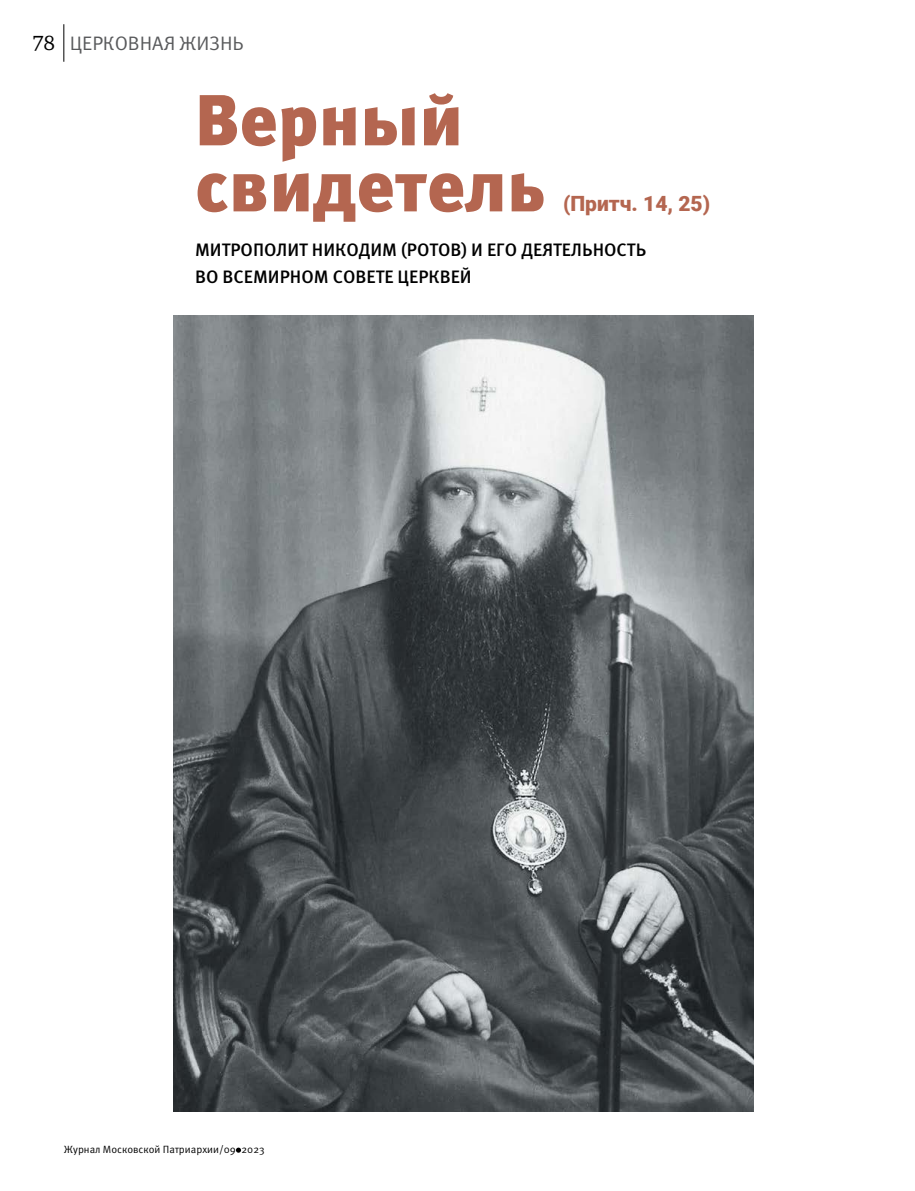
<style>
.page{position:relative;width:915px;height:1191px;background:#fff}
.page>*{position:absolute;margin:0;border:0;box-sizing:border-box;transform-origin:0 0}
.t1{font:900 72px/66px "Meta Pro";color:#b46650}
.t2{font:900 21px "Roboto";color:#b46650}
.t3{font:19.5px "Meta Pro";letter-spacing:-.005em;color:#58595b}
.t4{font:500 18px/27px "Meta Pro";color:#000}
.t5{font:10.5px "Meta Pro";color:#000}
.s1{font-family:"Charter ITC";font-size:21px;color:#000}
</style>
<div class="page">
<svg style="left:236px;top:1147px;width:5px;height:5px"></svg>
<hr style="left:63px;top:24px;width:1px;height:38px;background:#000">
<img style="left:174px;top:315px;width:579px;height:796px">
<p class="t3" style="left:32px;top:31px;width:213px"><span class="s1">78</span> ЦЕРКОВНАЯ ЖИЗНЬ</p>
<h1 class="t1" style="left:195px;top:90px;width:353px">Верный cвидетель</h1>
<p class="t2" style="left:563px;top:189px;width:149px">(Притч. 14, 25)</p>
<p class="t4" style="left:195px;top:237px;width:452px">МИТРОПОЛИТ НИКОДИМ (РОТОВ) И ЕГО ДЕЯТЕЛЬНОСТЬ<br>ВО ВСЕМИРНОМ СОВЕТЕ ЦЕРКВЕЙ</p>
<p class="t5" style="left:64px;top:1142px;width:202px">Журнал Московской Патриархии/09 2023</p>
</div>
